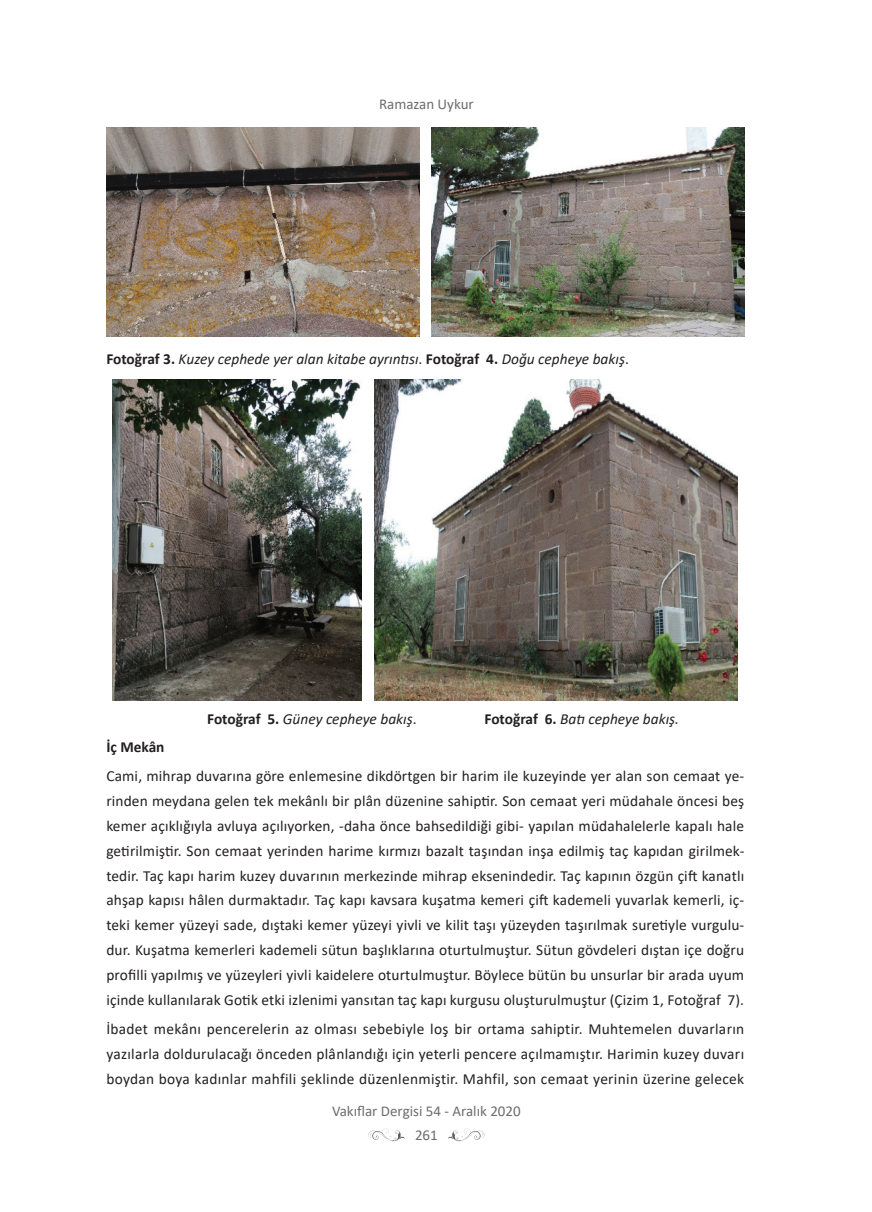
<style>
.page{position:relative;width:872px;height:1212px;background:#fff}
.page>*{position:absolute;margin:0;border:0;box-sizing:border-box;transform-origin:0 0}
.t1{font:15.3px/24.9px "Calibri";letter-spacing:.01em;color:#231f20;text-align:justify}
.t2{font:italic 15.3px "Calibri";color:#231f20}
.t3{font:700 15.3px "Calibri";color:#231f20}
.t4{font:15px/24px "Calibri";color:#6c6d70;text-align:center}
.s1{font-weight:700;font-style:normal}
.s2{font-style:normal}
</style>
<div class="page">
<svg style="left:368px;top:1128px;width:37px;height:14px"></svg>
<svg style="left:448px;top:1128px;width:37px;height:14px"></svg>
<img style="left:431px;top:128px;width:313px;height:208px">
<img style="left:106px;top:128px;width:314px;height:208px">
<img style="left:113px;top:379px;width:248px;height:322px">
<img style="left:375px;top:379px;width:363px;height:322px">
<p class="t4" style="left:379px;top:92px;width:96px">Ramazan Uykur</p>
<p class="t2" style="left:106px;top:348px;width:524px"><span class="s1">Fotoğraf 3.</span> Kuzey cephede yer alan kitabe ayrıntısı<span class="s2">.</span> <span class="s1">Fotoğraf 4.</span> Doğu cepheye bakış<span class="s2">.</span></p>
<p class="t2" style="left:207px;top:708px;width:211px"><span class="s1">Fotoğraf 5.</span> Güney cepheye bakış<span class="s2">.</span></p>
<p class="t2" style="left:484px;top:708px;width:196px"><span class="s1">Fotoğraf 6.</span> Batı cepheye bakış.</p>
<p class="t3" style="left:106px;top:736px;width:60px">İç Mekân</p>
<p class="t1" style="left:106px;top:763px;width:639px">Cami, mihrap duvarına göre enlemesine dikdörtgen bir harim ile kuzeyinde yer alan son cemaat ye&shy;rinden meydana gelen tek mekânlı bir plân düzenine sahiptir. Son cemaat yeri müdahale öncesi beş kemer açıklığıyla avluya açılıyorken, -daha önce bahsedildiği gibi- yapılan müdahalelerle kapalı hale getirilmiştir. Son cemaat yerinden harime kırmızı bazalt taşından inşa edilmiş taç kapıdan girilmek&shy;tedir. Taç kapı harim kuzey duvarının merkezinde mihrap eksenindedir. Taç kapının özgün çift kanatlı ahşap kapısı hâlen durmaktadır. Taç kapı kavsara kuşatma kemeri çift kademeli yuvarlak kemerli, iç&shy;teki kemer yüzeyi sade, dıştaki kemer yüzeyi yivli ve kilit taşı yüzeyden taşırılmak suretiyle vurgulu&shy;dur. Kuşatma kemerleri kademeli sütun başlıklarına oturtulmuştur. Sütun gövdeleri dıştan içe doğru profilli yapılmış ve yüzeyleri yivli kaidelere oturtulmuştur. Böylece bütün bu unsurlar bir arada uyum içinde kullanılarak Gotik etki izlenimi yansıtan taç kapı kurgusu oluşturulmuştur (Çizim 1, Fotoğraf 7).</p>
<p class="t1" style="left:106px;top:1016px;width:639px">İbadet mekânı pencerelerin az olması sebebiyle loş bir ortama sahiptir. Muhtemelen duvarların yazılarla doldurulacağı önceden plânlandığı için yeterli pencere açılmamıştır. Harimin kuzey duvarı boydan boya kadınlar mahfili şeklinde düzenlenmiştir. Mahfil, son cemaat yerinin üzerine gelecek</p>
<p class="t4" style="left:332px;top:1098px;width:190px">Vakıflar Dergisi 54 - Aralık 2020<br>261</p>
</div>
